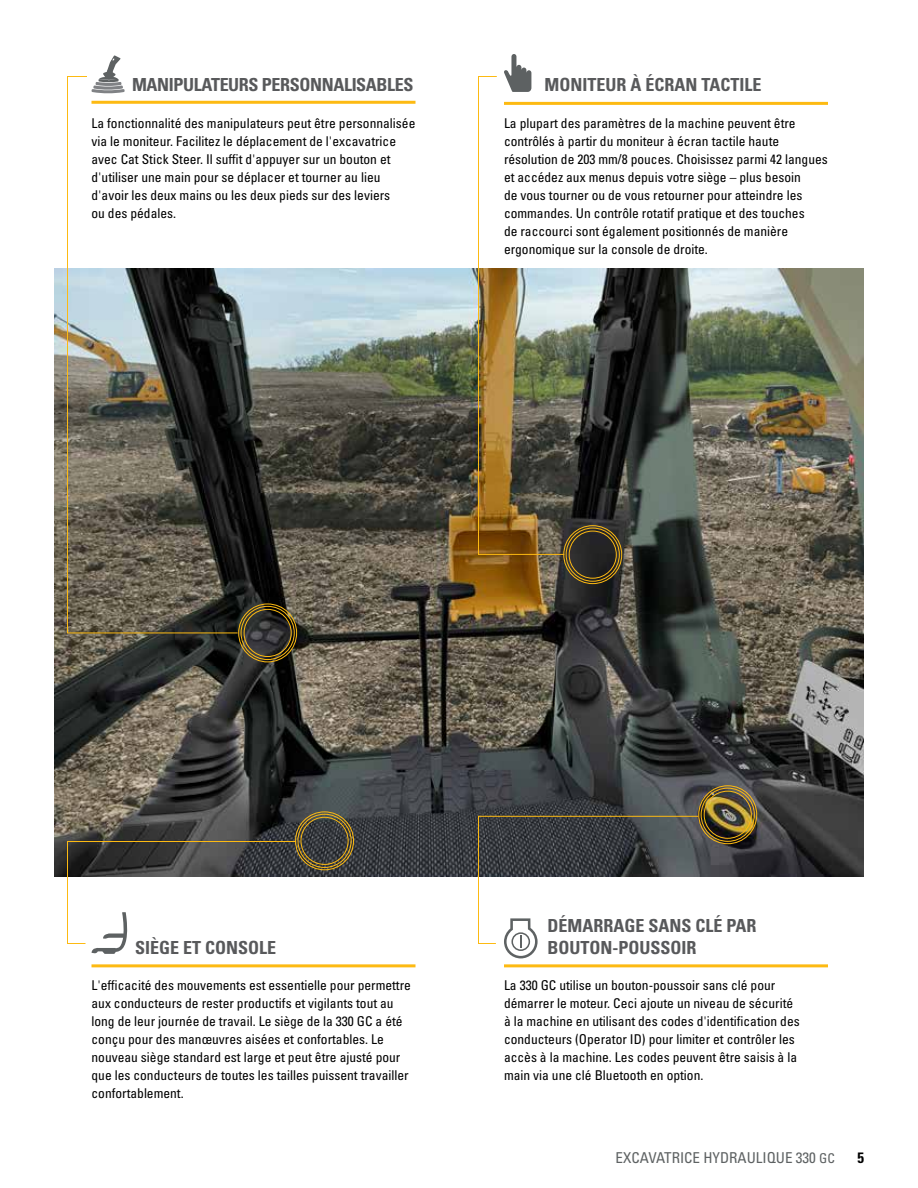
<style>
.page{position:relative;width:918px;height:1188px;background:#fff}
.page>*{position:absolute;margin:0;border:0;box-sizing:border-box;transform-origin:0 0}
.t1{font:18px/21.6px "Univers LTCYR 67 Bold Cond";color:#58595b}
.t2{font:18px "Univers LTCYR 67 Bold Cond";letter-spacing:-.02em;color:#58595b}
.t3{font:condensed 15px "Univers LTCYR 57";color:#5e6263}
.t4{font:15px "Univers LTCYR 67 Bold Cond";color:#000}
.t5{font:condensed 13.5px/18px "Univers LTCYR 57";color:#000}
.s1{font-size:13.5px}
</style>
<div class="page">
<img style="left:54px;top:269px;width:810px;height:607px">
<hr style="left:92px;top:964px;width:324px;height:3px;background:#fdba12">
<hr style="left:504px;top:964px;width:324px;height:3px;background:#fdba12">
<hr style="left:92px;top:101px;width:324px;height:3px;background:#fdba12">
<hr style="left:504px;top:102px;width:324px;height:3px;background:#fdba12">
<div style="left:563px;top:525px;width:59px;height:59px;border:1px solid #fdba12;border-radius:50%"></div>
<div style="left:566px;top:528px;width:54px;height:54px;border:1px solid #fdba12;border-radius:50%"></div>
<div style="left:569px;top:531px;width:48px;height:48px;border:1px solid #fdba12;border-radius:50%"></div>
<div style="left:698px;top:785px;width:59px;height:59px;border:1px solid #fdba12;border-radius:50%"></div>
<div style="left:701px;top:788px;width:54px;height:54px;border:1px solid #fdba12;border-radius:50%"></div>
<div style="left:704px;top:791px;width:48px;height:48px;border:1px solid #fdba12;border-radius:50%"></div>
<div style="left:238px;top:604px;width:59px;height:58px;border:1px solid #fdba12;border-radius:50%"></div>
<div style="left:241px;top:606px;width:54px;height:54px;border:1px solid #fdba12;border-radius:50%"></div>
<div style="left:244px;top:609px;width:48px;height:48px;border:1px solid #fdba12;border-radius:50%"></div>
<div style="left:295px;top:811px;width:59px;height:59px;border:1px solid #fdba12;border-radius:50%"></div>
<div style="left:298px;top:814px;width:54px;height:54px;border:1px solid #fdba12;border-radius:50%"></div>
<div style="left:301px;top:817px;width:47px;height:48px;border:1px solid #fdba12;border-radius:50%"></div>
<svg style="left:67px;top:76px;width:171px;height:558px"></svg>
<svg style="left:91px;top:55px;width:34px;height:39px"></svg>
<img style="left:478px;top:54px;width:87px;height:501px">
<svg style="left:67px;top:841px;width:230px;height:113px"></svg>
<svg style="left:478px;top:816px;width:221px;height:142px"></svg>
<h1 class="t2" style="left:132px;top:74px;width:283px">MANIPULATEURS PERSONNALISABLES</h1>
<p class="t5" style="left:92px;top:114px;width:325px">La fonctionnalité des manipulateurs peut être personnalisée via le moniteur. Facilitez le déplacement de l'excavatrice avec Cat Stick Steer. Il suffit d'appuyer sur un bouton et d'utiliser une main pour se déplacer et tourner au lieu d'avoir les deux mains ou les deux pieds sur des leviers<br>ou des pédales.</p>
<h1 class="t1" style="left:544px;top:74px;width:218px">MONITEUR À ÉCRAN TACTILE</h1>
<p class="t5" style="left:504px;top:114px;width:325px">La plupart des paramètres de la machine peuvent être contrôlés à partir du moniteur à écran tactile haute résolution de 203 mm/8 pouces. Choisissez parmi 42 langues et accédez aux menus depuis votre siège – plus besoin<br>de vous tourner ou de vous retourner pour atteindre les commandes. Un contrôle rotatif pratique et des touches<br>de raccourci sont également positionnés de manière ergonomique sur la console de droite.</p>
<h1 class="t1" style="left:135px;top:936px;width:143px">SIÈGE ET CONSOLE</h1>
<p class="t5" style="left:92px;top:976px;width:321px">L'efficacité des mouvements est essentielle pour permettre aux conducteurs de rester productifs et vigilants tout au long de leur journée de travail. Le siège de la 330 GC a été conçu pour des manœuvres aisées et confortables. Le nouveau siège standard est large et peut être ajusté pour que les conducteurs de toutes les tailles puissent travailler confortablement.</p>
<h1 class="t1" style="left:548px;top:915px;width:211px">DÉMARRAGE SANS CLÉ PAR<br>BOUTON-POUSSOIR</h1>
<p class="t5" style="left:504px;top:976px;width:297px">La 330 GC utilise un bouton-poussoir sans clé pour démarrer le moteur. Ceci ajoute un niveau de sécurité à la machine en utilisant des codes d'identification des conducteurs (Operator ID) pour limiter et contrôler les accès à la machine. Les codes peuvent être saisis à la main via une clé Bluetooth en option.</p>
<p class="t3" style="left:616px;top:1148px;width:221px">EXCAVATRICE HYDRAULIQUE 330 <span class="s1">GC</span></p>
<p class="t4" style="left:857px;top:1148px;width:8px">5</p>
</div>
